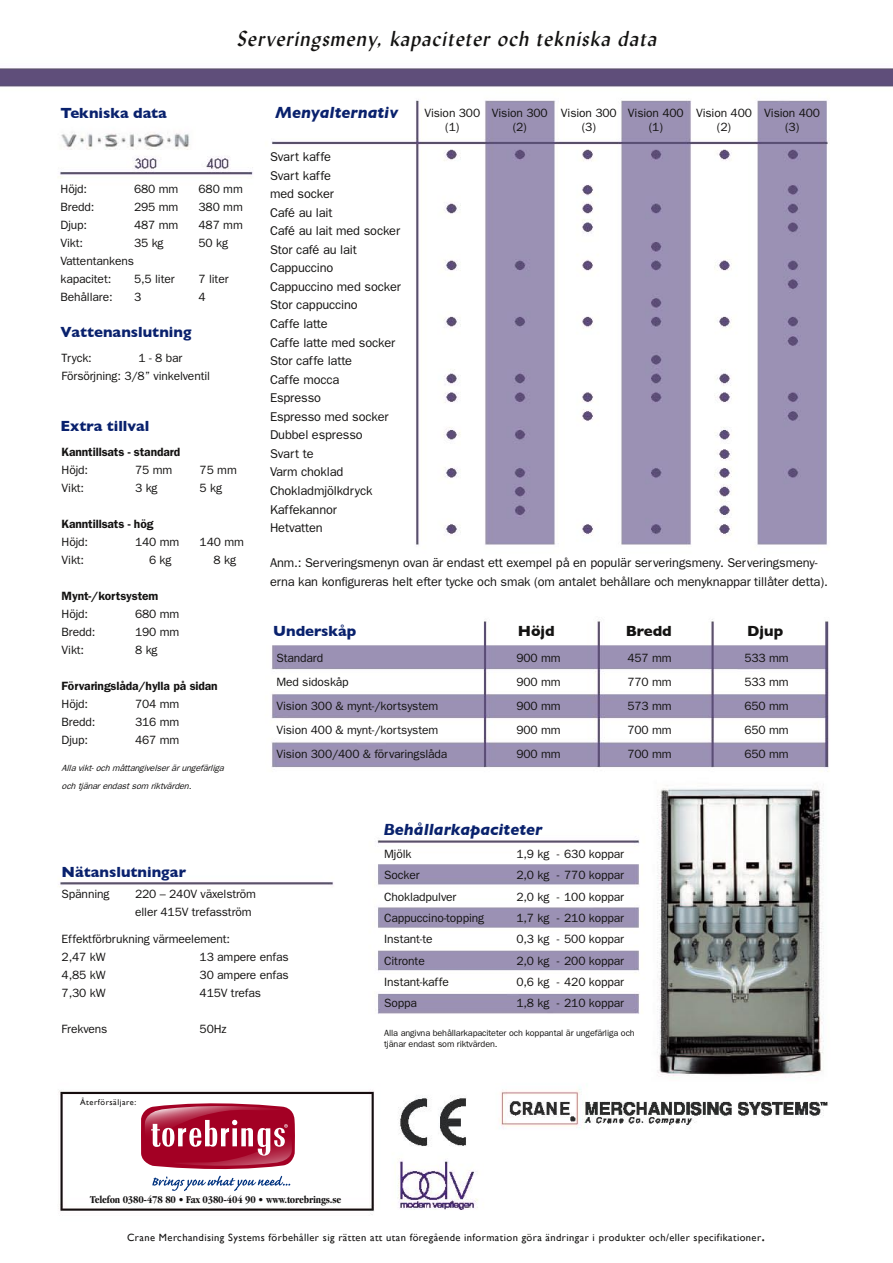
<style>
.page{position:relative;width:893px;height:1263px;background:#fff}
.page>*{position:absolute;margin:0;border:0;box-sizing:border-box;transform-origin:0 0}
.t1{font:italic 21px "Lydian";color:#141312}
.t2{font:italic 700 16.5px "Gill Sans";color:#09216d}
.t3{font:700 15px "Gill Sans";color:#09216d}
.t4{font:700 15px "Gill Sans";color:#141312}
.t5{font:12.75px/18.6px "Franklin Gothic";letter-spacing:-.01em;color:#141312}
.t6{font:12px "Franklin Gothic";letter-spacing:-.01em;color:#141312}
.t7{font:600 12px "Franklin Gothic";letter-spacing:-.01em;color:#141312}
.t8{font:700 condensed 10.8px "Garamond";letter-spacing:-.015em;color:#141312}
.t9{font:10.5px "Gill Sans";letter-spacing:.04em;color:#141312}
.t10{font:9px/10.8px "Franklin Gothic";letter-spacing:-.01em;color:#141312}
.t11{font:italic 9px "Franklin Gothic";color:#141312}
.t12{font:8.4px "Gill Sans";letter-spacing:.06em;color:#141312}
.s1{font-size:16.5px}
</style>
<div class="page">
<img style="left:0;top:68px;width:893px;height:1143px">
<svg style="left:141px;top:1103px;width:154px;height:88px"></svg>
<p class="t3" style="left:61px;top:104px;width:108px">Tekniska data</p>
<p class="t1" style="left:237px;top:27px;width:426px">Serveringsmeny, kapaciteter och tekniska data</p>
<p class="t2" style="left:275px;top:103px;width:125px">Menyalternativ</p>
<p class="t6" style="left:424px;top:106px;width:57px">Vision 300</p>
<p class="t6" style="left:445px;top:120px;width:16px">(1)</p>
<p class="t6" style="left:492px;top:106px;width:57px">Vision 300</p>
<p class="t6" style="left:513px;top:120px;width:16px">(2)</p>
<p class="t6" style="left:561px;top:106px;width:57px">Vision 300</p>
<p class="t6" style="left:582px;top:120px;width:16px">(3)</p>
<p class="t6" style="left:628px;top:106px;width:57px">Vision 400</p>
<p class="t6" style="left:649px;top:120px;width:16px">(1)</p>
<p class="t6" style="left:696px;top:106px;width:57px">Vision 400</p>
<p class="t6" style="left:717px;top:120px;width:16px">(2)</p>
<p class="t6" style="left:764px;top:106px;width:57px">Vision 400</p>
<p class="t6" style="left:785px;top:120px;width:16px">(3)</p>
<p class="t6" style="left:61px;top:182px;width:28px">Höjd:</p>
<p class="t6" style="left:134px;top:182px;width:46px">680 mm</p>
<p class="t6" style="left:199px;top:182px;width:46px">680 mm</p>
<p class="t6" style="left:61px;top:200px;width:35px">Bredd:</p>
<p class="t6" style="left:134px;top:200px;width:46px">295 mm</p>
<p class="t6" style="left:199px;top:200px;width:46px">380 mm</p>
<p class="t6" style="left:61px;top:218px;width:28px">Djup:</p>
<p class="t6" style="left:134px;top:218px;width:46px">487 mm</p>
<p class="t6" style="left:199px;top:218px;width:46px">487 mm</p>
<p class="t6" style="left:61px;top:236px;width:24px">Vikt:</p>
<p class="t6" style="left:134px;top:236px;width:31px">35 kg</p>
<p class="t6" style="left:199px;top:236px;width:31px">50 kg</p>
<p class="t6" style="left:61px;top:254px;width:75px">Vattentankens</p>
<p class="t6" style="left:61px;top:272px;width:52px">kapacitet:</p>
<p class="t6" style="left:134px;top:272px;width:42px">5,5 liter</p>
<p class="t6" style="left:199px;top:272px;width:31px">7 liter</p>
<p class="t6" style="left:61px;top:290px;width:54px">Behållare:</p>
<p class="t6" style="left:134px;top:290px;width:9px">3</p>
<p class="t6" style="left:199px;top:290px;width:9px">4</p>
<p class="t3" style="left:61px;top:324px;width:132px">Vattenanslutning</p>
<p class="t6" style="left:62px;top:351px;width:32px">Tryck:</p>
<p class="t6" style="left:139px;top:351px;width:45px">1 - 8 bar</p>
<p class="t6" style="left:62px;top:369px;width:150px">Försörjning: 3/8” vinkelventil</p>
<p class="t3" style="left:61px;top:417px;width:90px">Extra tillval</p>
<p class="t7" style="left:62px;top:444px;width:120px">Kanntillsats - standard</p>
<p class="t6" style="left:62px;top:463px;width:28px">Höjd:</p>
<p class="t6" style="left:135px;top:463px;width:39px">75 mm</p>
<p class="t6" style="left:200px;top:463px;width:39px">75 mm</p>
<p class="t6" style="left:62px;top:481px;width:24px">Vikt:</p>
<p class="t6" style="left:135px;top:481px;width:24px">3 kg</p>
<p class="t6" style="left:200px;top:481px;width:24px">5 kg</p>
<p class="t7" style="left:62px;top:516px;width:93px">Kanntillsats - hög</p>
<p class="t6" style="left:62px;top:535px;width:28px">Höjd:</p>
<p class="t6" style="left:135px;top:535px;width:46px">140 mm</p>
<p class="t6" style="left:200px;top:535px;width:46px">140 mm</p>
<p class="t6" style="left:62px;top:553px;width:24px">Vikt:</p>
<p class="t6" style="left:149px;top:553px;width:24px">6 kg</p>
<p class="t6" style="left:214px;top:553px;width:24px">8 kg</p>
<p class="t7" style="left:62px;top:588px;width:98px">Mynt-/kortsystem</p>
<p class="t6" style="left:62px;top:607px;width:28px">Höjd:</p>
<p class="t6" style="left:135px;top:607px;width:46px">680 mm</p>
<p class="t6" style="left:62px;top:625px;width:35px">Bredd:</p>
<p class="t6" style="left:135px;top:625px;width:46px">190 mm</p>
<p class="t6" style="left:62px;top:643px;width:24px">Vikt:</p>
<p class="t6" style="left:135px;top:643px;width:24px">8 kg</p>
<p class="t7" style="left:62px;top:678px;width:158px">Förvaringslåda/hylla på sidan</p>
<p class="t6" style="left:62px;top:697px;width:28px">Höjd:</p>
<p class="t6" style="left:135px;top:697px;width:46px">704 mm</p>
<p class="t6" style="left:62px;top:715px;width:35px">Bredd:</p>
<p class="t6" style="left:135px;top:715px;width:46px">316 mm</p>
<p class="t6" style="left:62px;top:733px;width:28px">Djup:</p>
<p class="t6" style="left:135px;top:733px;width:46px">467 mm</p>
<p class="t11" style="left:62px;top:762px;width:166px">Allavikt-ochmåttangivelserärungefärliga</p>
<p class="t11" style="left:62px;top:780px;width:134px">ochtjänarendastsom riktvärden.</p>
<p class="t5" style="left:270px;top:147px;width:62px">Svart kaffe</p>
<p class="t5" style="left:270px;top:166px;width:62px">Svart kaffe</p>
<p class="t5" style="left:270px;top:184px;width:65px">med socker</p>
<p class="t5" style="left:270px;top:203px;width:64px">Café au lait</p>
<p class="t5" style="left:270px;top:221px;width:132px">Café au lait med socker</p>
<p class="t5" style="left:270px;top:240px;width:88px">Stor café au lait</p>
<p class="t5" style="left:270px;top:258px;width:65px">Cappuccino</p>
<p class="t5" style="left:270px;top:277px;width:132px">Cappuccino med socker</p>
<p class="t5" style="left:270px;top:295px;width:89px">Stor cappuccino</p>
<p class="t5" style="left:270px;top:314px;width:59px">Caffe latte</p>
<p class="t5" style="left:270px;top:333px;width:127px">Caffe latte med socker</p>
<p class="t5" style="left:270px;top:351px;width:84px">Stor caffe latte</p>
<p class="t5" style="left:270px;top:370px;width:71px">Caffe mocca</p>
<p class="t5" style="left:270px;top:388px;width:53px">Espresso</p>
<p class="t5" style="left:270px;top:407px;width:120px">Espresso med socker</p>
<p class="t5" style="left:270px;top:425px;width:94px">Dubbel espresso</p>
<p class="t5" style="left:270px;top:444px;width:45px">Svart te</p>
<p class="t5" style="left:270px;top:462px;width:75px">Varm choklad</p>
<p class="t5" style="left:270px;top:481px;width:104px">Chokladmjölkdryck</p>
<p class="t5" style="left:270px;top:500px;width:68px">Kaffekannor</p>
<p class="t5" style="left:270px;top:518px;width:54px">Hetvatten</p>
<p class="t5" style="left:270px;top:553px;width:559px">Anm.: Serveringsmenyn ovan är endast ett exempel på en populär serveringsmeny. Serveringsmeny&shy;erna kan konfigureras helt efter tycke och smak (om antalet behållare och menyknappar tillåter detta).</p>
<p class="t3" style="left:273px;top:622px;width:85px">Underskåp</p>
<p class="t4" style="left:518px;top:622px;width:39px">Höjd</p>
<p class="t4" style="left:626px;top:622px;width:48px">Bredd</p>
<p class="t4" style="left:747px;top:622px;width:38px">Djup</p>
<p class="t6" style="left:276px;top:651px;width:48px">Standard</p>
<p class="t6" style="left:516px;top:651px;width:46px">900 mm</p>
<p class="t6" style="left:627px;top:651px;width:46px">457 mm</p>
<p class="t6" style="left:744px;top:651px;width:46px">533 mm</p>
<p class="t6" style="left:276px;top:675px;width:74px">Med sidoskåp</p>
<p class="t6" style="left:516px;top:675px;width:46px">900 mm</p>
<p class="t6" style="left:627px;top:675px;width:46px">770 mm</p>
<p class="t6" style="left:744px;top:675px;width:46px">533 mm</p>
<p class="t6" style="left:276px;top:699px;width:163px">Vision 300 &amp; mynt-/kortsystem</p>
<p class="t6" style="left:516px;top:699px;width:46px">900 mm</p>
<p class="t6" style="left:627px;top:699px;width:46px">573 mm</p>
<p class="t6" style="left:744px;top:699px;width:46px">650 mm</p>
<p class="t6" style="left:276px;top:723px;width:163px">Vision 400 &amp; mynt-/kortsystem</p>
<p class="t6" style="left:516px;top:723px;width:46px">900 mm</p>
<p class="t6" style="left:627px;top:723px;width:46px">700 mm</p>
<p class="t6" style="left:744px;top:723px;width:46px">650 mm</p>
<p class="t6" style="left:276px;top:747px;width:173px">Vision 300/400 &amp; förvaringslåda</p>
<p class="t6" style="left:516px;top:747px;width:46px">900 mm</p>
<p class="t6" style="left:627px;top:747px;width:46px">700 mm</p>
<p class="t6" style="left:744px;top:747px;width:46px">650 mm</p>
<p class="t3" style="left:62px;top:863px;width:126px">Nätanslutningar</p>
<p class="t6" style="left:62px;top:887px;width:49px">Spänning</p>
<p class="t6" style="left:135px;top:887px;width:122px">220 – 240V växelström</p>
<p class="t6" style="left:135px;top:905px;width:118px">eller 415V trefasström</p>
<p class="t6" style="left:62px;top:932px;width:170px">Effektförbrukning värmeelement:</p>
<p class="t6" style="left:62px;top:950px;width:45px">2,47 kW</p>
<p class="t6" style="left:200px;top:950px;width:90px">13 ampere enfas</p>
<p class="t6" style="left:62px;top:968px;width:45px">4,85 kW</p>
<p class="t6" style="left:200px;top:968px;width:90px">30 ampere enfas</p>
<p class="t6" style="left:62px;top:986px;width:45px">7,30 kW</p>
<p class="t6" style="left:200px;top:986px;width:63px">415V trefas</p>
<p class="t6" style="left:62px;top:1022px;width:47px">Frekvens</p>
<p class="t6" style="left:200px;top:1022px;width:28px">50Hz</p>
<p class="t12" style="left:80px;top:1098px;width:57px">Återförsäljare:</p>
<p class="t2" style="left:383px;top:820px;width:161px">Behållarkapaciteter</p>
<p class="t6" style="left:384px;top:847px;width:29px">Mjölk</p>
<p class="t6" style="left:516px;top:847px;width:109px">1,9 kg - 630 koppar</p>
<p class="t6" style="left:384px;top:868px;width:37px">Socker</p>
<p class="t6" style="left:516px;top:868px;width:109px">2,0 kg - 770 koppar</p>
<p class="t6" style="left:384px;top:890px;width:74px">Chokladpulver</p>
<p class="t6" style="left:516px;top:890px;width:109px">2,0 kg - 100 koppar</p>
<p class="t6" style="left:384px;top:911px;width:101px">Cappuccino-topping</p>
<p class="t6" style="left:516px;top:911px;width:109px">1,7 kg - 210 koppar</p>
<p class="t6" style="left:384px;top:932px;width:50px">Instant-te</p>
<p class="t6" style="left:516px;top:932px;width:109px">0,3 kg - 500 koppar</p>
<p class="t6" style="left:384px;top:954px;width:42px">Citronte</p>
<p class="t6" style="left:516px;top:954px;width:109px">2,0 kg - 200 koppar</p>
<p class="t6" style="left:384px;top:975px;width:66px">Instant-kaffe</p>
<p class="t6" style="left:516px;top:975px;width:109px">0,6 kg - 420 koppar</p>
<p class="t6" style="left:384px;top:996px;width:34px">Soppa</p>
<p class="t6" style="left:516px;top:996px;width:109px">1,8 kg - 210 koppar</p>
<p class="t10" style="left:384px;top:1027px;width:252px">Alla angivna behållarkapaciteter och koppantal är ungefärliga och tjänar endast som riktvärden.</p>
<p class="t8" style="left:90px;top:1193px;width:253px">Telefon 0380-478 80 • Fax 0380-404 90 • www.torebrings.se</p>
<p class="t9" style="left:127px;top:1231px;width:639px">Crane Merchandising Systems förbehåller sig rätten att utan föregående information göra ändringar i produkter och/eller specifikationer<span class="s1">.</span></p>
</div>
